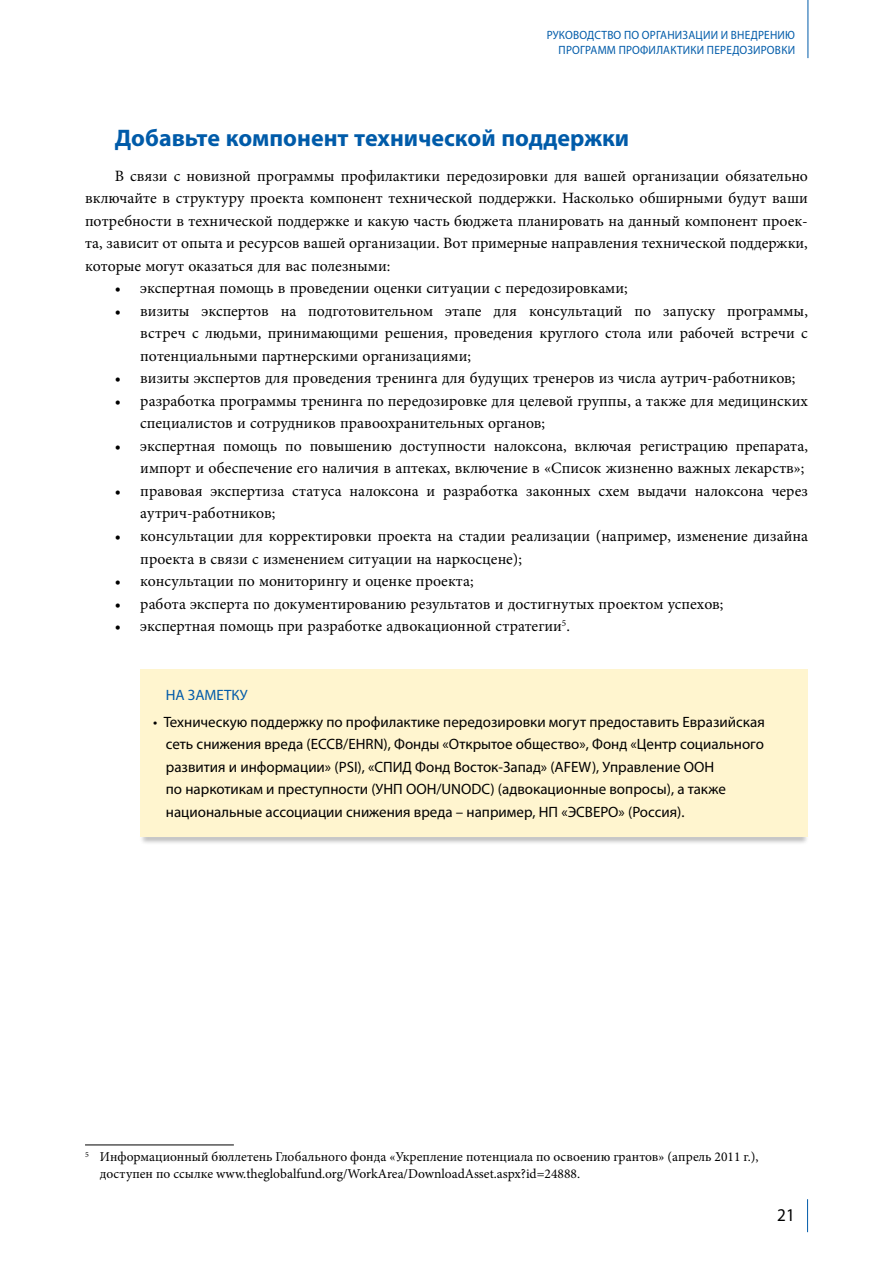
<style>
.page{position:relative;width:893px;height:1263px;background:#fff}
.page>*{position:absolute;margin:0;border:0;box-sizing:border-box;transform-origin:0 0}
.t1{font:700 24px "Myriad Pro";color:#005ba9}
.t2{font:18px "Myriad Pro";color:#000;scale:.95 1}
.t3{font:15.75px/22.5px "Minion Pro";color:#000}
.t4{font:15px/22.5px "Myriad Pro";color:#000}
.t5{font:15px "Myriad Pro";color:#005ba9}
.t6{font:13.5px/16.5px "Minion Pro";color:#000}
.t7{font:12px/15px "Myriad Pro";letter-spacing:.02em;color:#005ba9;text-align:right;scale:.94 1}
</style>
<div class="page">
<hr style="left:807px;top:0;width:1px;height:58px;background:#005ba9">
<hr style="left:807px;top:1199px;width:1px;height:33px;background:#005ba9">
<hr style="left:85px;top:1144px;width:149px;height:1px;background:#000">
<div style="left:139px;top:831px;width:676px;height:20px;background:#000;opacity:.3"></div>
<div style="left:140px;top:669px;width:668px;height:167px;background:#fff5cf"></div>
<p class="t7" style="left:547px;top:27px;width:266px">Руководство по организации и внедрению программ профилактики передозировки</p>
<h1 class="t1" style="left:115px;top:122px;width:516px">Добавьте компонент технической поддержки</h1>
<p class="t3" style="left:85px;top:165px;width:724px;text-align:justify;text-indent:30px">В связи с новизной программы профилактики передозировки для вашей организации обязательно включайте в структуру проекта компонент технической поддержки. Насколько обширными будут ваши потребности в технической поддержке и какую часть бюджета планировать на данный компонент проек&shy;та, зависит от опыта и ресурсов вашей организации. Вот примерные направления технической поддержки, которые могут оказаться для вас полезными:</p>
<p class="t3" style="left:115px;top:277px;width:514px">• экспертная помощь в проведении оценки ситуации с передозировками;</p>
<p class="t3" style="left:140px;top:300px;width:669px;text-align:justify;text-indent:-26px">• визиты экспертов на подготовительном этапе для консультаций по запуску программы, встреч с людьми, принимающими решения, проведения круглого стола или рабочей встречи с потенциальными партнерскими организациями;</p>
<p class="t3" style="left:115px;top:367px;width:682px">• визиты экспертов для проведения тренинга для будущих тренеров из числа аутрич-работников;</p>
<p class="t3" style="left:140px;top:390px;width:669px;text-indent:-26px">• разработка программы тренинга по передозировке для целевой группы, а также для медицинских специалистов и сотрудников правоохранительных органов;</p>
<p class="t3" style="left:115px;top:435px;width:695px;text-align:right">• экспертная помощь по повышению доступности налоксона, включая регистрацию препарата, импорт и обеспечение его наличия в аптеках, включение в «Список жизненно важных лекарств»;</p>
<p class="t3" style="left:140px;top:480px;width:669px;text-indent:-26px">• правовая экспертиза статуса налоксона и разработка законных схем выдачи налоксона через аутрич-работников;</p>
<p class="t3" style="left:140px;top:525px;width:669px;text-indent:-26px">• консультации для корректировки проекта на стадии реализации (например, изменение дизайна проекта в связи с изменением ситуации на наркосцене);</p>
<p class="t3" style="left:115px;top:570px;width:360px">• консультации по мониторингу и оценке проекта;</p>
<p class="t3" style="left:115px;top:592px;width:610px">• работа эксперта по документированию результатов и достигнутых проектом успехов;</p>
<p class="t3" style="left:115px;top:615px;width:457px">• экспертная помощь при разработке адвокационной стратегии<sup>5</sup>.</p>
<p class="t5" style="left:166px;top:686px;width:49px">НА ЗАМЕТКУ</p>
<p class="t4" style="left:166px;top:710px;width:601px;text-indent:-13px">• Техническую поддержку по профилактике передозировки могут предоставить Евразийская сеть снижения вреда (ЕССВ</p>
<p class="t4" style="left:166px;top:733px;width:600px;text-indent:177px">/EHRN), Фонды «Открытое общество», Фонд «Центр социального развития и информации» (PSI), «CПИД Фонд Восток-Запад» (AFEW), Управление ООН<br>по наркотикам и преступности (УНП</p>
<p class="t4" style="left:166px;top:778px;width:561px;text-indent:240px">ООН/UNODC) (адвокационные вопросы), а также национальные ассоциации снижения вреда – например, НП «ЭСВЕРО» (Россия).</p>
<p class="t6" style="left:100px;top:1149px;width:660px;text-indent:-15px"><sup>5</sup> Информационный бюллетень Глобального фонда «Укрепление потенциала по освоению грантов» (апрель 2011 г.), доступен по ссылке www.theglobalfund.org/WorkArea/DownloadAsset.aspx?id=24888.</p>
<p class="t2" style="left:777px;top:1203px;width:20px">21</p>
</div>
